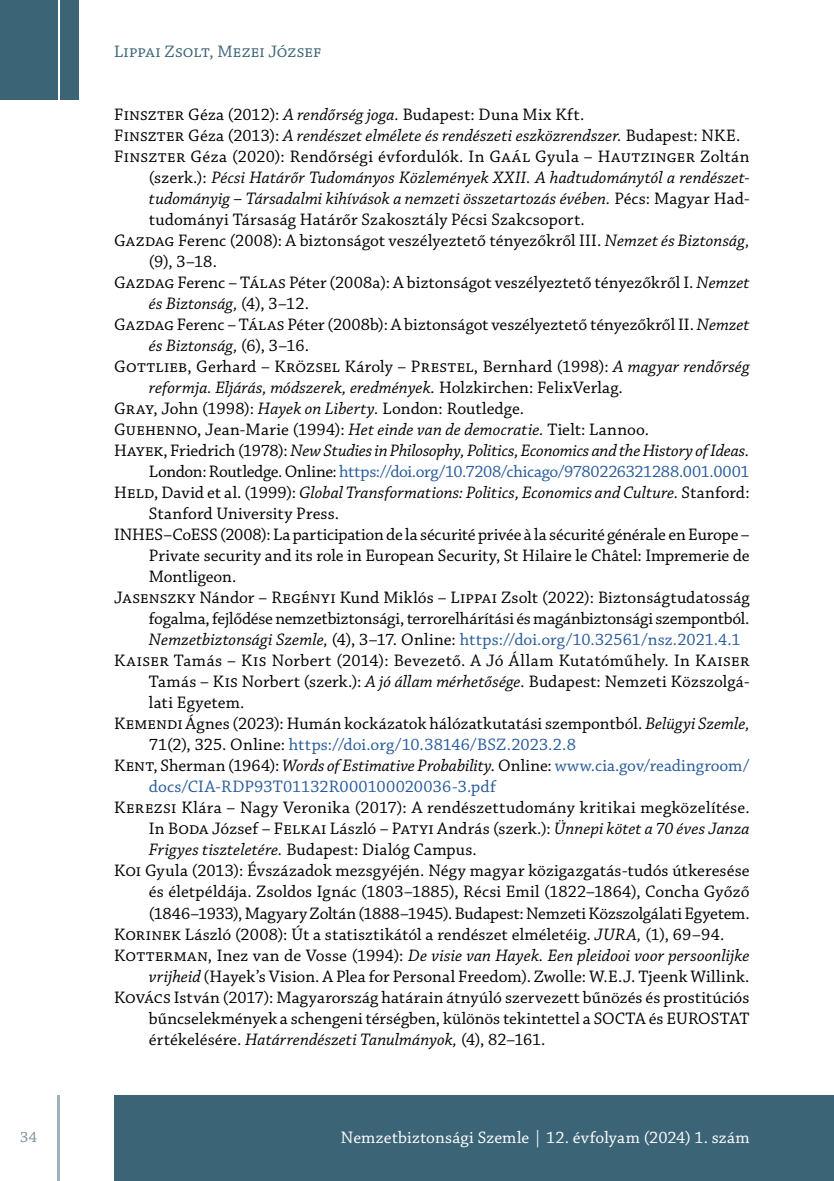
<style>
.page{position:relative;width:834px;height:1181px;background:#fff}
.page>*{position:absolute;margin:0;border:0;box-sizing:border-box;transform-origin:0 0}
.t1{font:17.5px "Chaparral Pro";letter-spacing:.01em;color:#000}
.t2{font:italic 17.5px "Chaparral Pro";letter-spacing:.005em;color:#000}
.t3{font:17.5px "Chaparral Pro";color:#275b9b}
.t4{font:italic 17.5px "Chaparral Pro";letter-spacing:-.015em;color:#000}
.t5{font:17.5px "Chaparral Pro";letter-spacing:-.01em;color:#000}
.t6{font:17.5px "Chaparral Pro";color:#fff}
.t7{font:17.5px "Chaparral Pro";letter-spacing:.005em;color:#3b6476}
.t8{font:15.75px "Chaparral Pro";color:#778c9b}
.s1{font-style:italic}
.s2{font-style:normal}
.s3{color:#000}
.s4{font-style:italic;color:#000}
.s5{font-style:normal;color:#275b9b}
</style>
<div class="page">
<hr style="left:57px;top:1095px;width:3px;height:86px;background:#3b6476">
<div style="left:114px;top:1095px;width:719px;height:86px;background:#3b6476"></div>
<div style="left:0;top:0;width:57px;height:99px;background:#3b6476"></div>
<div style="left:60px;top:0;width:18px;height:99px;background:#3b6476"></div>
<p class="t7" style="left:114px;top:42px;width:209px">Lippai Zsolt, Mezei József</p>
<p class="t1" style="left:114px;top:105px;width:471px">Finszter Géza (2012): <span class="s1">A rendőrség joga.</span> Budapest: Duna Mix Kft.</p>
<p class="t2" style="left:114px;top:126px;width:627px"><span class="s2">Finszter Géza (2013):</span> A rendészet elmélete és rendészeti eszközrendszer. <span class="s2">Budapest: NKE.</span></p>
<p class="t1" style="left:114px;top:147px;width:636px">Finszter Géza (2020): Rendőrségi évfordulók. In Gaál Gyula – Hautzinger Zoltán</p>
<p class="t2" style="left:149px;top:168px;width:602px"><span class="s2">(szerk.):</span> Pécsi Határőr Tudományos Közlemények XXII. A hadtudománytól a rendészet-</p>
<p class="t2" style="left:149px;top:189px;width:602px">tudományig – Társadalmi kihívások a nemzeti összetartozás évében. <span class="s2">Pécs: Magyar Had-</span></p>
<p class="t1" style="left:149px;top:210px;width:437px">tudományi Társaság Határőr Szakosztály Pécsi Szakcsoport.</p>
<p class="t1" style="left:114px;top:231px;width:636px">Gazdag Ferenc (2008): A biztonságot veszélyeztető tényezőkről III. <span class="s1">Nemzet és Biztonság,</span></p>
<p class="t1" style="left:149px;top:252px;width:70px">(9), 3–18.</p>
<p class="t1" style="left:114px;top:273px;width:636px">Gazdag Ferenc – Tálas Péter (2008a): A biztonságot veszélyeztető tényezőkről I. <span class="s1">Nemzet</span></p>
<p class="t2" style="left:149px;top:294px;width:161px">és Biztonság, <span class="s2">(4), 3–12.</span></p>
<p class="t1" style="left:114px;top:315px;width:636px">Gazdag Ferenc – Tálas Péter (2008b): A biztonságot veszélyeztető tényezőkről II. <span class="s1">Nemzet</span></p>
<p class="t2" style="left:149px;top:336px;width:161px">és Biztonság, <span class="s2">(6), 3–16.</span></p>
<p class="t1" style="left:114px;top:357px;width:636px">Gottlieb, Gerhard – Krözsel Károly – Prestel, Bernhard (1998): <span class="s1">A magyar rendőrség</span></p>
<p class="t2" style="left:149px;top:378px;width:475px">reformja. Eljárás, módszerek, eredmények. <span class="s2">Holzkirchen: FelixVerlag.</span></p>
<p class="t1" style="left:114px;top:399px;width:411px">Gray, John (1998): <span class="s1">Hayek on Liberty.</span> London: Routledge.</p>
<p class="t1" style="left:114px;top:420px;width:536px">Guehenno, Jean-Marie (1994): <span class="s1">Het einde van de democratie.</span> Tielt: Lannoo.</p>
<p class="t4" style="left:114px;top:441px;width:636px"><span class="s2">Hayek, Friedrich (1978):</span> New Studies in Philosophy, Politics, Economics and the History of Ideas.</p>
<p class="t3" style="left:149px;top:462px;width:602px"><span class="s3">London: Routledge. Online:</span> https://doi.org/10.7208/chicago/9780226321288.001.0001</p>
<p class="t2" style="left:114px;top:483px;width:636px"><span class="s2">Held, David et al. (1999):</span> Global Transformations: Politics, Economics and Culture. <span class="s2">Stanford:</span></p>
<p class="t1" style="left:149px;top:504px;width:192px">Stanford University Press.</p>
<p class="t1" style="left:114px;top:525px;width:637px">INHES–CoESS (2008): La participation de la sécurité privée à la sécurité générale en Europe –</p>
<p class="t1" style="left:149px;top:546px;width:602px">Private security and its role in European Security, St Hilaire le Châtel: Impremerie de</p>
<p class="t1" style="left:149px;top:567px;width:89px">Montligeon.</p>
<p class="t1" style="left:114px;top:588px;width:636px">Jasenszky Nándor – Regényi Kund Miklós – Lippai Zsolt (2022): Biztonságtudatosság</p>
<p class="t5" style="left:149px;top:609px;width:602px">fogalma, fejlődése nemzetbiztonsági, terrorelhárítási és magánbiztonsági szempontból.</p>
<p class="t3" style="left:149px;top:630px;width:593px"><span class="s4">Nemzetbiztonsági Szemle,</span> <span class="s3">(4), 3–17. Online:</span> https://doi.org/10.32561/nsz.2021.4.1</p>
<p class="t1" style="left:114px;top:651px;width:636px">Kaiser Tamás – Kis Norbert (2014): Bevezető. A Jó Állam Kutatóműhely. In Kaiser</p>
<p class="t1" style="left:149px;top:672px;width:602px">Tamás – Kis Norbert (szerk.): <span class="s1">A jó állam mérhetősége.</span> Budapest: Nemzeti Közszolgá-</p>
<p class="t1" style="left:149px;top:693px;width:97px">lati Egyetem.</p>
<p class="t1" style="left:114px;top:714px;width:637px">Kemendi Ágnes (2023): Humán kockázatok hálózatkutatási szempontból. <span class="s1">Belügyi Szemle,</span></p>
<p class="t3" style="left:149px;top:735px;width:428px"><span class="s3">71(2), 325. Online:</span> https://doi.org/10.38146/BSZ.2023.2.8</p>
<p class="t2" style="left:114px;top:756px;width:636px"><span class="s2">Kent, Sherman (1964):</span> Words of Estimative Probability. <span class="s2">Online:</span> <span class="s5">www.cia.gov/readingroom/</span></p>
<p class="t3" style="left:149px;top:777px;width:349px">docs/CIA-RDP93T01132R000100020036-3.pdf</p>
<p class="t1" style="left:114px;top:798px;width:637px">Kerezsi Klára – Nagy Veronika (2017): A rendészettudomány kritikai megközelítése.</p>
<p class="t1" style="left:149px;top:819px;width:602px">In Boda József – Felkai László – Patyi András (szerk.): <span class="s1">Ünnepi kötet a 70 éves Janza</span></p>
<p class="t1" style="left:149px;top:840px;width:329px"><span class="s1">Frigyes tiszteletére.</span> Budapest: Dialóg Campus.</p>
<p class="t1" style="left:114px;top:861px;width:636px">Koi Gyula (2013): Évszázadok mezsgyéjén. Négy magyar közigazgatás-tudós útkeresése</p>
<p class="t1" style="left:149px;top:882px;width:602px">és életpéldája. Zsoldos Ignác (1803–1885), Récsi Emil (1822–1864), Concha Győző</p>
<p class="t1" style="left:149px;top:903px;width:602px">(1846–1933), Magyary Zoltán (1888–1945). Budapest: Nemzeti Közszolgálati Egyetem.</p>
<p class="t1" style="left:114px;top:924px;width:611px">Korinek László (2008): Út a statisztikától a rendészet elméletéig. <span class="s1">JURA,</span> (1), 69–94.</p>
<p class="t2" style="left:114px;top:945px;width:637px"><span class="s2">Kotterman, Inez van de Vosse (1994):</span> De visie van Hayek. Een pleidooi voor persoonlijke</p>
<p class="t1" style="left:149px;top:966px;width:602px"><span class="s1">vrijheid</span> (Hayek’s Vision. A Plea for Personal Freedom). Zwolle: W.E.J. Tjeenk Willink.</p>
<p class="t1" style="left:114px;top:987px;width:636px">Kovács István (2017): Magyarország határain átnyúló szervezett bűnözés és prostitúciós</p>
<p class="t1" style="left:149px;top:1008px;width:602px">bűncselekmények a schengeni térségben, különös tekintettel a SOCTA és EUROSTAT</p>
<p class="t2" style="left:149px;top:1029px;width:398px"><span class="s2">értékelésére.</span> Határrendészeti Tanulmányok, <span class="s2">(4), 82–161.</span></p>
<p class="t8" style="left:20px;top:1128px;width:18px">34</p>
<p class="t6" style="left:341px;top:1127px;width:410px">Nemzetbiztonsági Szemle | 12. évfolyam (2024) 1. szám</p>
</div>
